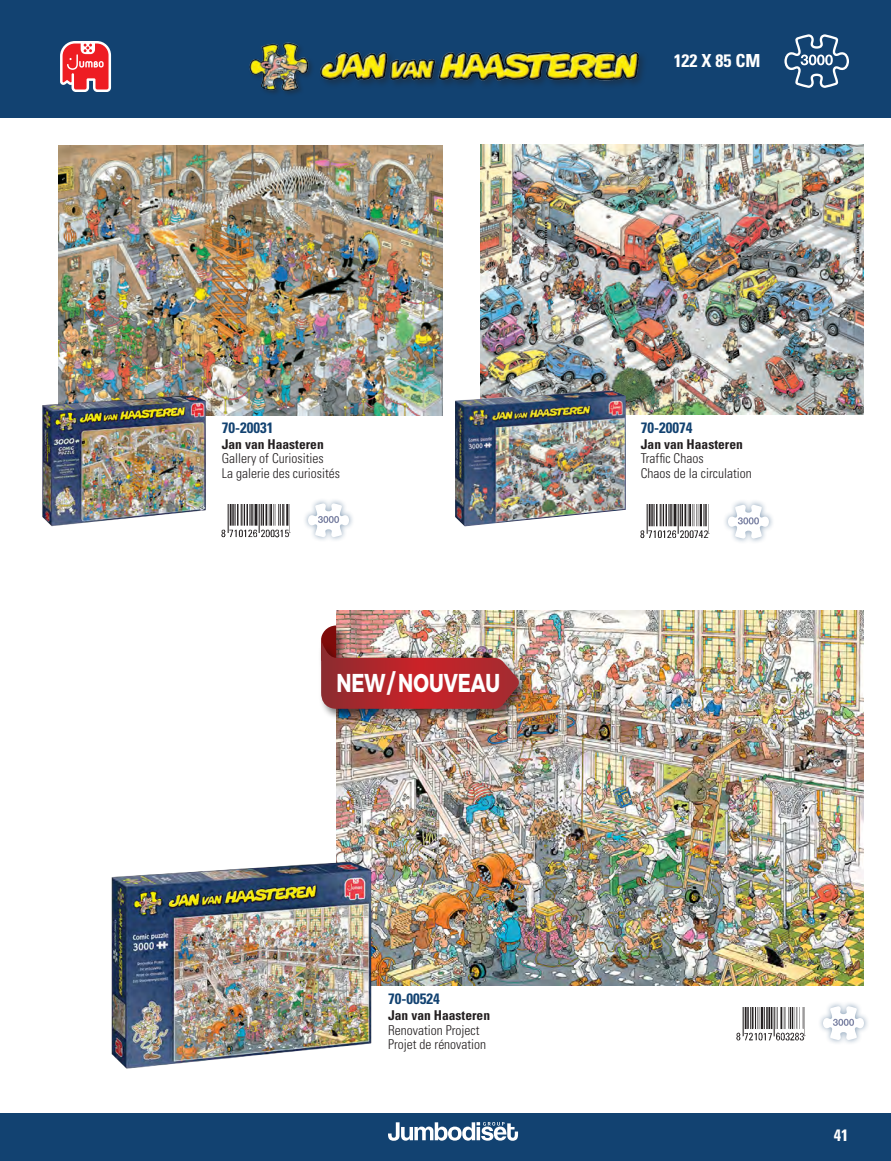
<style>
.page{position:relative;width:891px;height:1161px;background:#124271}
.page>*{position:absolute;margin:0;border:0;box-sizing:border-box;transform-origin:0 0}
.t1{font:700 25.8px "Montserrat";color:#fff;scale:.75 1}
.Entete_-_format___titre_2016{font:700 condensed 18px "Univers LT Std";color:#fff}
.t2{font:700 condensed 16.5px "Univers LT Std";color:#fff}
.Item_-_no_2016{font:700 condensed 15px "Univers LT Std";color:#124271}
.Item_-_description_2016{font:300 condensed 13.5px/14.2px "Univers LT Std";color:#231f20}
.Item_-_no_2016-2{font:700 condensed 13.5px "Univers LT Std";color:#231f20}
</style>
<div class="page">
<div style="left:0;top:118px;width:891px;height:995px;background:#fff"></div>
<svg style="left:388px;top:1122px;width:130px;height:19px"></svg>
<svg style="left:784px;top:34px;width:65px;height:54px"></svg>
<div style="left:302px;top:498px;width:53px;height:45px;background:#124271;opacity:.5"></div>
<svg style="left:308px;top:503px;width:41px;height:34px"></svg>
<img style="left:59px;top:145px;width:384px;height:271px">
<img style="left:42px;top:378px;width:168px;height:149px">
<img style="left:221px;top:505px;width:69px;height:33px">
<img style="left:249px;top:42px;width:63px;height:52px">
<div style="left:319px;top:50px;width:329px;height:39px;background:#12406c"></div>
<img style="left:320px;top:51px;width:322px;height:31px">
<svg style="left:60px;top:41px;width:51px;height:51px;background:#de626a"></svg>
<div style="left:722px;top:499px;width:53px;height:45px;background:#124271;opacity:.5"></div>
<svg style="left:728px;top:505px;width:41px;height:34px"></svg>
<img style="left:641px;top:505px;width:69px;height:34px">
<img style="left:480px;top:144px;width:384px;height:270px">
<img style="left:455px;top:390px;width:171px;height:136px">
<div style="left:817px;top:1001px;width:53px;height:45px;background:#124271;opacity:.5"></div>
<svg style="left:823px;top:1006px;width:41px;height:34px"></svg>
<img style="left:337px;top:611px;width:527px;height:374px">
<img style="left:111px;top:834px;width:267px;height:235px">
<img style="left:333px;top:621px;width:18px;height:5px">
<img style="left:320px;top:635px;width:214px;height:88px">
<img style="left:321px;top:626px;width:198px;height:84px">
<img style="left:736px;top:1008px;width:69px;height:33px">
<p class="Item_-_no_2016" style="left:222px;top:418px;width:53px">70-20031</p>
<p class="Item_-_no_2016-2" style="left:222px;top:436px;width:103px">Jan van Haasteren</p>
<p class="Item_-_description_2016" style="left:222px;top:452px;width:120px">Gallery of Curiosities<br>La galerie des curiosités</p>
<p class="t1" style="left:336px;top:661px;width:220px">NEW/ NOUVEAU</p>
<p class="Item_-_no_2016" style="left:388px;top:990px;width:53px">70-00524</p>
<p class="Item_-_no_2016-2" style="left:388px;top:1007px;width:103px">Jan van Haasteren</p>
<p class="Item_-_description_2016" style="left:388px;top:1023px;width:93px">Renovation Project</p>
<p class="Item_-_description_2016" style="left:388px;top:1037px;width:100px">Projet de rénovation</p>
<p class="Entete_-_format___titre_2016" style="left:674px;top:50px;width:88px">122 X 85 CM</p>
<p class="Item_-_no_2016" style="left:641px;top:418px;width:53px">70-20074</p>
<p class="Item_-_no_2016-2" style="left:641px;top:436px;width:103px">Jan van Haasteren</p>
<p class="Item_-_description_2016" style="left:641px;top:451px;width:112px">Traffic Chaos<br>Chaos de la circulation</p>
<p class="t2" style="left:834px;top:1125px;width:16px">41</p>
</div>
